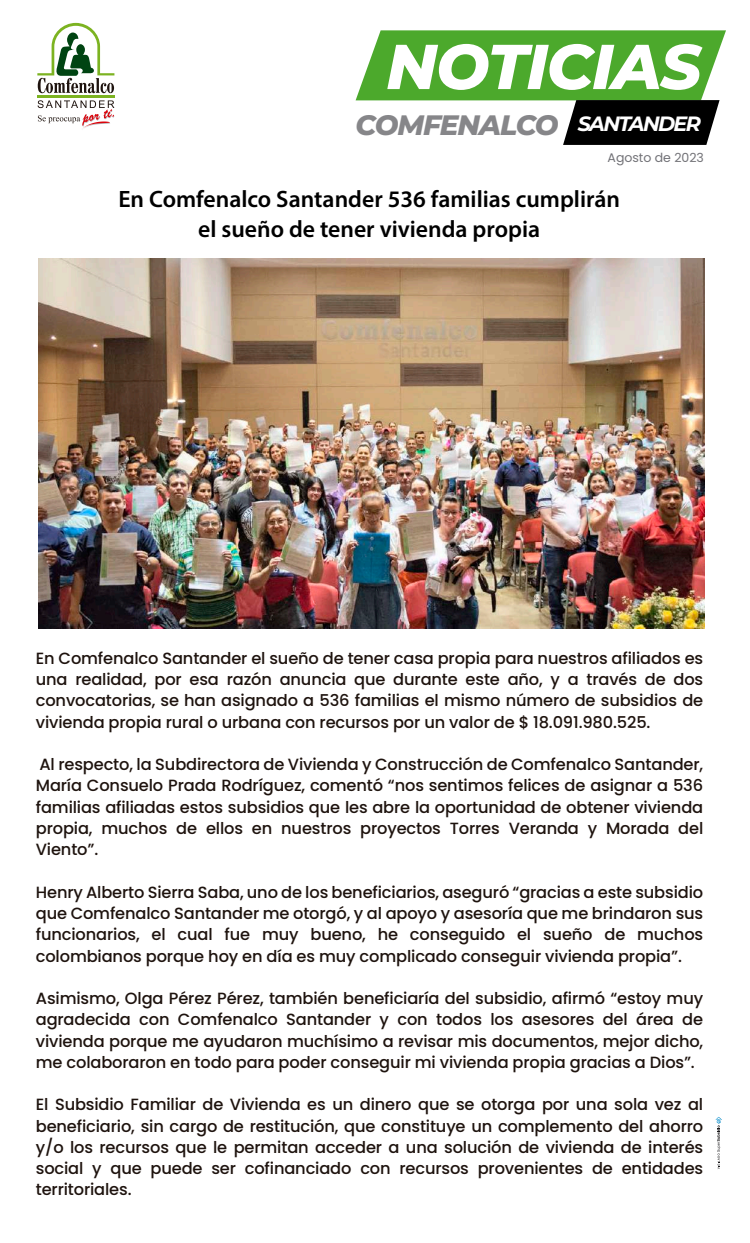
<style>
.page{position:relative;width:750px;height:1243px;background:#fff}
.page>*{position:absolute;margin:0;border:0;box-sizing:border-box;transform-origin:0 0}
.t1{font:italic 800 63.25px "Montserrat";letter-spacing:-.02em;color:#fff}
.t2{font:italic 800 28px "Montserrat";letter-spacing:-.04em;color:#868689}
.t3{font:600 23.75px/30px "Myriad Pro";color:#000;text-align:center}
.t4{font:500 16.25px/21.2px "Poppins";letter-spacing:-.01em;color:#1e130e;text-align:justify}
.t5{font:12.5px "Poppins";color:#727277}
.s1{font-weight:700;font-size:20.62px;color:#fff}
</style>
<div class="page">
<svg style="left:356px;top:30px;width:370px;height:115px"></svg>
<svg style="left:37px;top:23px;width:77px;height:70px"></svg>
<hr style="left:37px;top:95px;width:77px;height:2px;background:#7cb321">
<svg style="left:38px;top:100px;width:76px;height:28px"></svg>
<svg style="left:716px;top:1117px;width:6px;height:52px"></svg>
<img style="left:39px;top:259px;width:666px;height:369px">
<h1 class="t1" style="left:386px;top:20px;width:317px">NOTICIAS</h1>
<h2 class="t2" style="left:356px;top:104px;width:347px">COMFENALCO <span class="s1">SANTANDER</span></h2>
<p class="t5" style="left:608px;top:150px;width:98px">Agosto de 2023</p>
<h3 class="t3" style="left:118px;top:184px;width:503px">En Comfenalco Santander 536 familias cumplirán el sueño de tener vivienda propia</h3>
<p class="t4" style="left:36px;top:647px;width:669px">En Comfenalco Santander el sueño de tener casa propia para nuestros afiliados es una realidad, por esa razón anuncia que durante este año, y a través de dos convocatorias, se han asignado a 536 familias el mismo número de subsidios de vivienda propia rural o urbana con recursos por un valor de $ 18.091.980.525.</p>
<p class="t4" style="left:36px;top:754px;width:669px">Al respecto, la Subdirectora de Vivienda y Construcción de Comfenalco Santander, María Consuelo Prada Rodríguez, comentó “nos sentimos felices de asignar a 536 familias afiliadas estos subsidios que les abre la oportunidad de obtener vivienda propia, muchos de ellos en nuestros proyectos Torres Veranda y Morada del Viento”.</p>
<p class="t4" style="left:36px;top:881px;width:669px">Henry Alberto Sierra Saba, uno de los beneficiarios, aseguró “gracias a este subsidio que Comfenalco Santander me otorgó, y al apoyo y asesoría que me brindaron sus funcionarios, el cual fue muy bueno, he conseguido el sueño de muchos colombianos porque hoy en día es muy complicado conseguir vivienda propia”.</p>
<p class="t4" style="left:36px;top:987px;width:669px">Asimismo, Olga Pérez Pérez, también beneficiaría del subsidio, afirmó “estoy muy agradecida con Comfenalco Santander y con todos los asesores del área de vivienda porque me ayudaron muchísimo a revisar mis documentos, mejor dicho, me colaboraron en todo para poder conseguir mi vivienda propia gracias a Dios”.</p>
<p class="t4" style="left:36px;top:1094px;width:669px">El Subsidio Familiar de Vivienda es un dinero que se otorga por una sola vez al beneficiario, sin cargo de restitución, que constituye un complemento del ahorro y/o los recursos que le permitan acceder a una solución de vivienda de interés social y que puede ser cofinanciado con recursos provenientes de entidades territoriales.</p>
</div>
